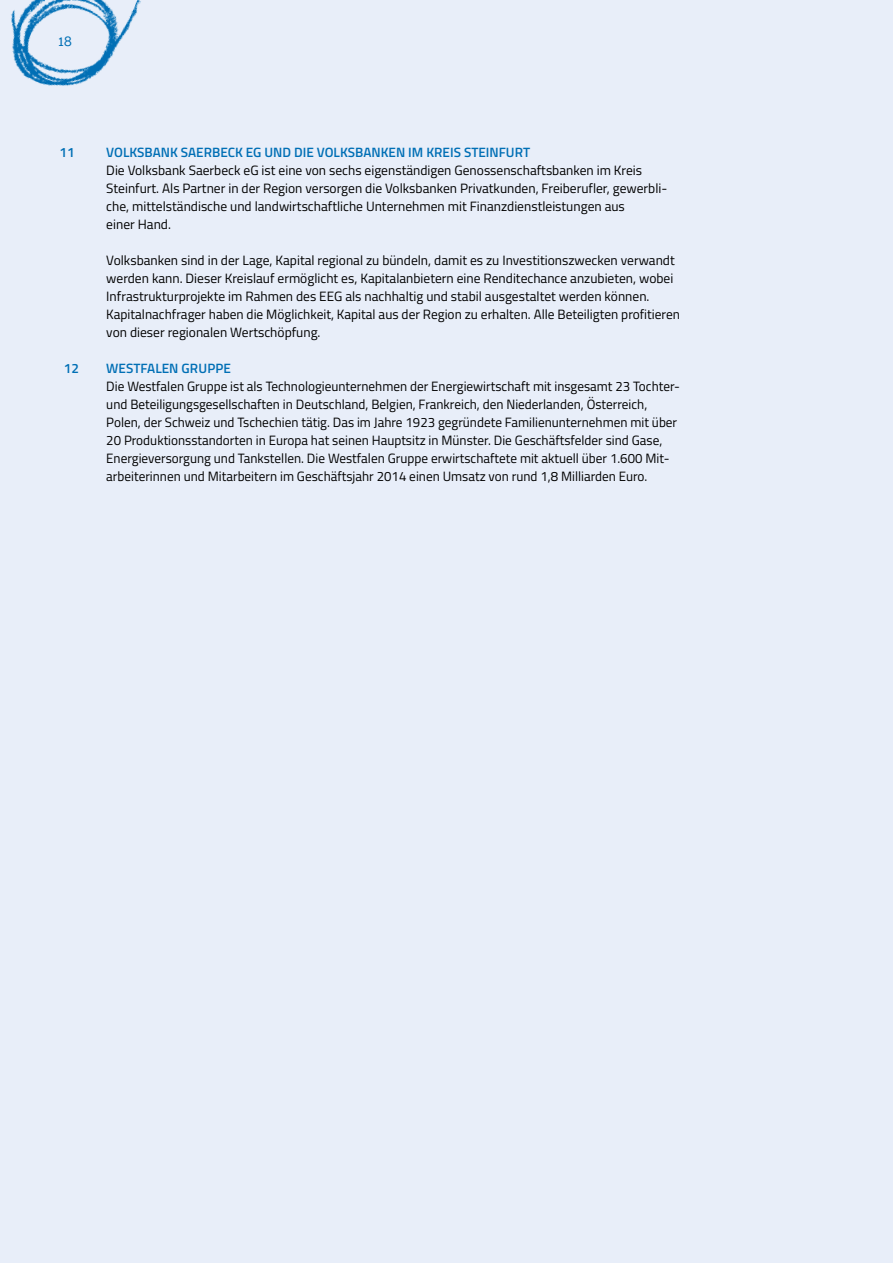
<style>
.page{position:relative;width:893px;height:1263px;background:#e8eef9}
.page>*{position:absolute;margin:0;border:0;box-sizing:border-box;transform-origin:0 0}
.t1{font:15px "Palanquin";color:#006fb5}
.t2{font:13.5px/18px "Titillium Web";color:#000}
.t3{font:600 13.5px "Titillium Web";color:#006fb5}
</style>
<div class="page">
<img style="left:11px;top:0;width:130px;height:86px">
<p class="t1" style="left:58px;top:32px;width:16px">18</p>
<p class="t3" style="left:60px;top:142px;width:17px">11</p>
<p class="t3" style="left:64px;top:358px;width:17px">12</p>
<p class="t3" style="left:106px;top:142px;width:425px">VOLKSBANK SAERBECK EG UND DIE VOLKSBANKEN IM KREIS STEINFURT</p>
<p class="t2" style="left:106px;top:161px;width:562px">Die Volksbank Saerbeck eG ist eine von sechs eigenständigen Genossenschaftsbanken im Kreis Steinfurt. Als Partner in der Region versorgen die Volksbanken Privatkunden, Freiberufler, gewerbli&shy;che, mittelständische und landwirtschaftliche Unternehmen mit Finanzdienstleistungen aus<br>einer Hand.</p>
<p class="t2" style="left:106px;top:251px;width:575px">Volksbanken sind in der Lage, Kapital regional zu bündeln, damit es zu Investitionszwecken verwandt werden kann. Dieser Kreislauf ermöglicht es, Kapitalanbietern eine Renditechance anzubieten, wobei Infrastrukturprojekte im Rahmen des EEG als nachhaltig und stabil ausgestaltet werden können.<br>Kapitalnachfrager haben die Möglichkeit, Kapital aus der Region zu erhalten. Alle Beteiligten profitieren von dieser regionalen Wertschöpfung.</p>
<p class="t3" style="left:106px;top:358px;width:126px">WESTFALEN GRUPPE</p>
<p class="t2" style="left:106px;top:377px;width:575px">Die Westfalen Gruppe ist als Technologieunternehmen der Energiewirtschaft mit insgesamt 23 Tochter&shy;und Beteiligungsgesellschaften in Deutschland, Belgien, Frankreich, den Niederlanden, Österreich, Polen, der Schweiz und Tschechien tätig. Das im Jahre 1923 gegründete Familienunternehmen mit über 20 Produktionsstandorten in Europa hat seinen Hauptsitz in Münster. Die Geschäftsfelder sind Gase, Energieversorgung und Tankstellen. Die Westfalen Gruppe erwirtschaftete mit aktuell über 1.600 Mit&shy;arbeiterinnen und Mitarbeitern im Geschäftsjahr 2014 einen Umsatz von rund 1,8 Milliarden Euro.</p>
</div>
